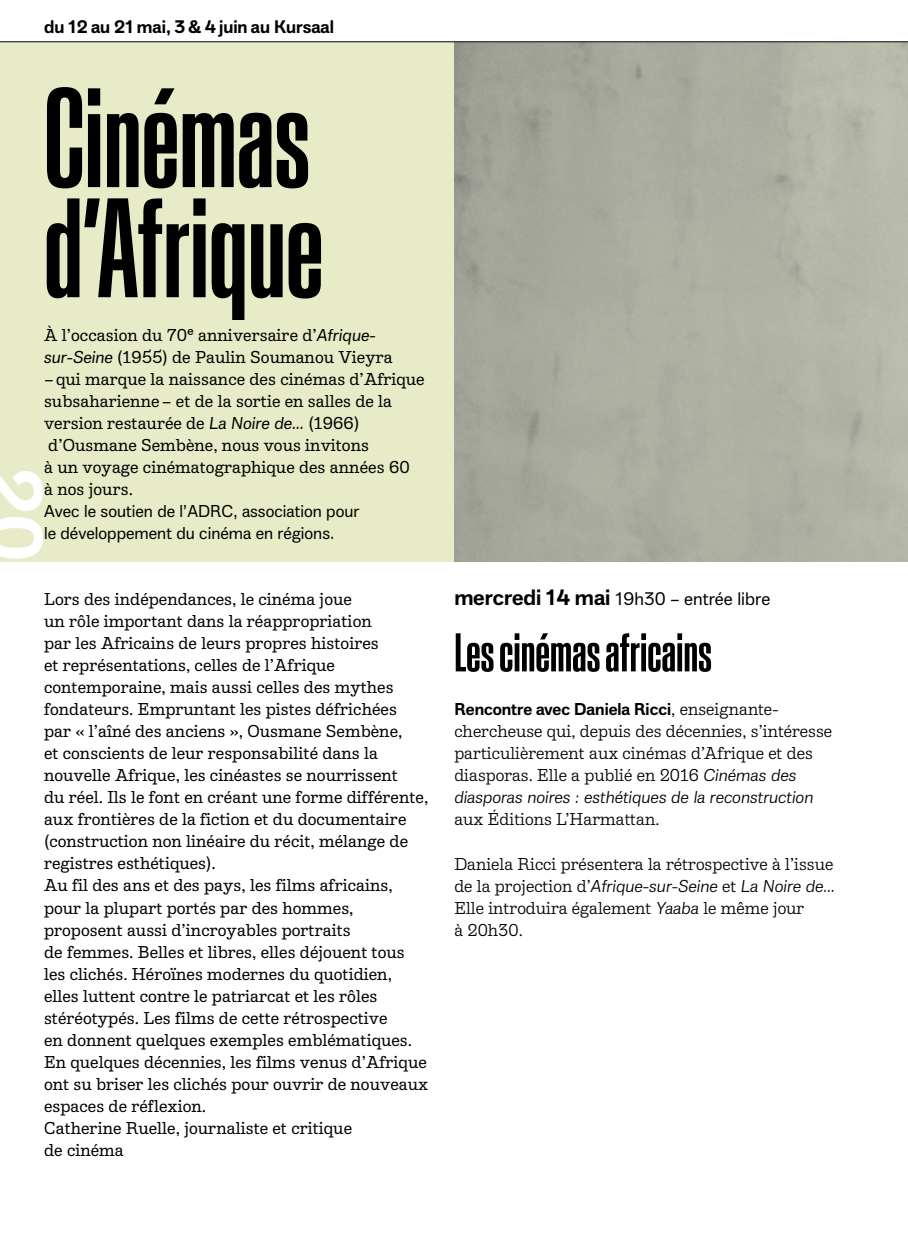
<style>
.page{position:relative;width:908px;height:1248px;background:#fff}
.page>*{position:absolute;margin:0;border:0;box-sizing:border-box;transform-origin:0 0}
.t1{font:500 ultra-condensed 140px/110px "Baikal";color:#000}
.t2{font:600 76px "Album Sans";color:#fff}
.t3{font:500 ultra-condensed 54px "Baikal";color:#000}
.t4{font:18px "Album Sans";color:#000}
.t5{font:600 18px "Album Sans";color:#000}
.t6{font:17px/22px "Album Slab L2 S";color:#000}
.t7{font:17px/22px "Album Slab L2 S Text";color:#000}
.t8{font:17px/22px "Album Sans";color:#000}
.t9{font:600 17px "Album Sans";color:#000}
.s1{font-style:italic}
.s2{font-weight:600;font-size:22px}
.s3{font-family:"Album Slab L2 S Text";font-weight:400}
</style>
<div class="page">
<svg style="left:0;top:42px;width:907px;height:519px;background:#c8ccb3"></svg>
<hr style="left:0;top:41px;width:907px;height:1px;background:#000">
<p class="t5" style="left:44px;top:13px;width:291px">du 12 au 21 mai, 3 &amp; 4 juin au Kursaal</p>
<h1 class="t1" style="left:44px;top:82px;width:281px">Cinémas d’Afrique</h1>
<p class="t6" style="left:44px;top:323px;width:382px">À l’occasion du 70e anniversaire d’<span class="s1">Afrique&shy;sur-Seine</span> (1955) de Paulin Soumanou Vieyra –qui marque la naissance des cinémas d’Afrique subsaharienne– et de la sortie en salles de la version restaurée de <span class="s1">La Noire de…</span> (1966) d’Ousmane Sembène, nous vous invitons<br>à un voyage cinématographique des années 60<br>à nos jours.</p>
<p class="t8" style="left:44px;top:499px;width:317px">Avec le soutien de l’ADRC, association pour le développement du cinéma en régions.</p>
<h2 class="t2" style="left:73px;top:467px;width:95px;rotate:90deg">20</h2>
<p class="t6" style="left:44px;top:587px;width:385px">Lors des indépendances, le cinéma joue<br>un rôle important dans la réappropriation<br>par les Africains de leurs propres histoires<br>et représentations, celles de l’Afrique contemporaine, mais aussi celles des mythes fondateurs. Empruntant les pistes défrichées<br>par « l’aîné des anciens », Ousmane Sembène,<br>et conscients de leur responsabilité dans la nouvelle Afrique, les cinéastes se nourrissent<br>du réel. Ils le font en créant une forme différente, aux frontières de la fiction et du documentaire (construction non linéaire du récit, mélange de registres esthétiques).<br>Au fil des ans et des pays, les films africains, pour la plupart portés par des hommes, proposent aussi d’incroyables portraits<br>de femmes. Belles et libres, elles déjouent tous les clichés. Héroïnes modernes du quotidien, elles luttent contre le patriarcat et les rôles stéréotypés. Les films de cette rétrospective<br>en donnent quelques exemples emblématiques.<br>En quelques décennies, les films venus d’Afrique ont su briser les clichés pour ouvrir de nouveaux espaces de réflexion.<br>Catherine Ruelle, journaliste et critique<br>de cinéma</p>
<p class="t4" style="left:454px;top:585px;width:317px"><span class="s2">mercredi 14 mai</span> 19h30 – entrée libre</p>
<h3 class="t3" style="left:454px;top:620px;width:259px">Les cinémas africains</h3>
<p class="t9" style="left:454px;top:696px;width:325px">Rencontre avec Daniela Ricci<span class="s3">, enseignante-</span></p>
<p class="t7" style="left:454px;top:719px;width:379px">chercheuse qui, depuis des décennies, s’intéresse particulièrement aux cinémas d’Afrique et des diasporas. Elle a publié en 2016 <span class="s1">Cinémas des diasporas noires : esthétiques de la reconstruction</span></p>
<p class="t7" style="left:454px;top:807px;width:207px">aux Éditions L’Harmattan.</p>
<p class="t7" style="left:454px;top:851px;width:382px">Daniela Ricci présentera la rétrospective à l’issue de la projection d’<span class="s1">Afrique-sur-Seine</span> et <span class="s1">La Noire de… </span>Elle introduira également <span class="s1">Yaaba</span> le même jour<br>à 20h30.</p>
</div>
